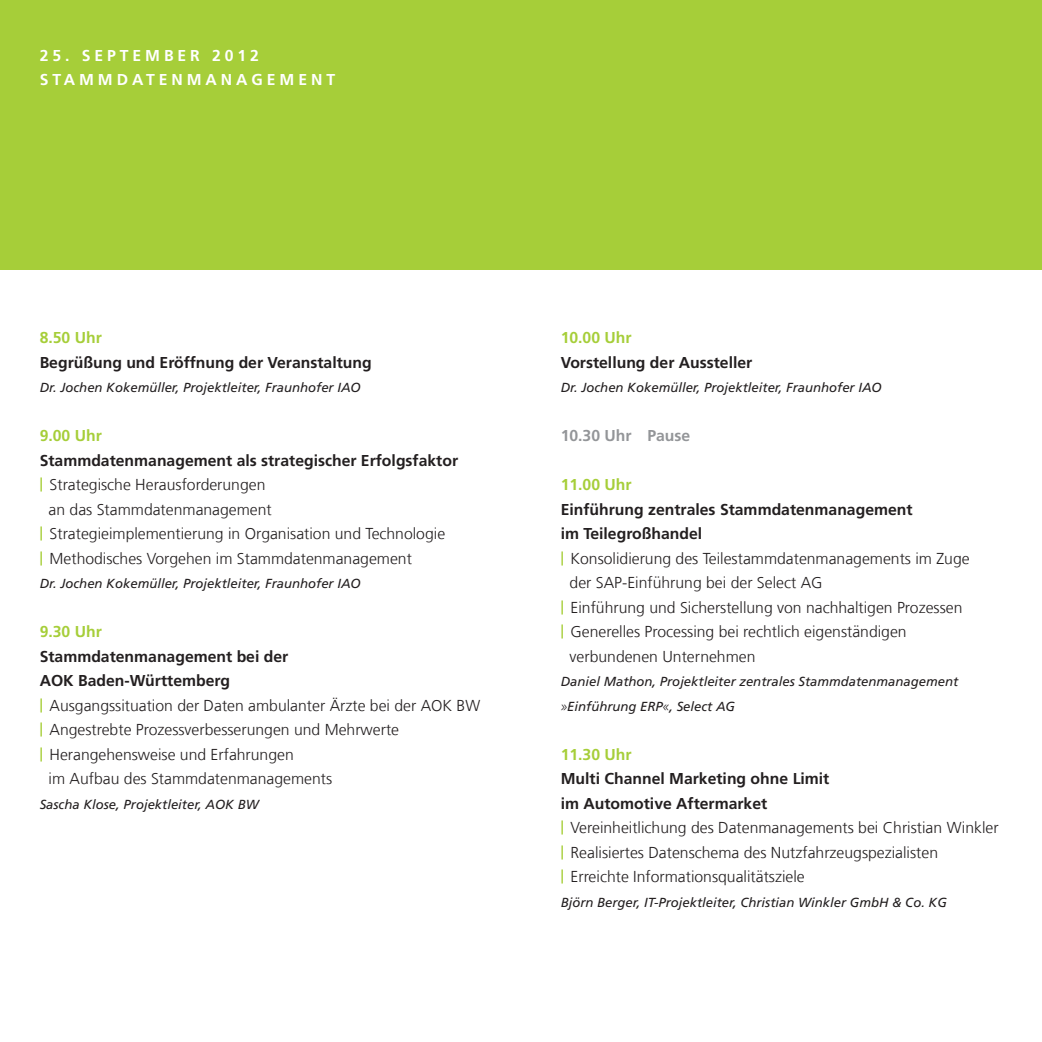
<style>
.page{position:relative;width:1042px;height:1042px;background:#fff}
.page>*{position:absolute;margin:0;border:0;box-sizing:border-box;transform-origin:0 0}
.t1{font:300 15.75px/24.5px "Frutiger LT Com";color:#231f20}
.t2{font:700 15.75px "Frutiger LT Com";color:#231f20}
.t3{font:700 15.75px "Frutiger LT Com";color:#a6ce39}
.t4{font:700 15.75px/24.5px "Frutiger LT Com";letter-spacing:.25em;color:#fff}
.t5{font:700 15.75px "Frutiger LT Com";color:#939598}
.t6{font:italic 13.12px/24.5px "Frutiger LT Com";color:#231f20}
.s1{font-weight:700;font-size:14px;color:#a6ce39}
.s2{font-weight:300}
.s3{font-weight:700}
</style>
<div class="page">
<div style="left:0;top:0;width:1042px;height:270px;background:#a6ce39"></div>
<p class="t4" style="left:40px;top:43px;width:294px">25. Sept ember 2012<br>STammdat enmanagement</p>
<p class="t3" style="left:40px;top:328px;width:64px">8.50 Uhr</p>
<p class="t2" style="left:40px;top:353px;width:333px">Begrüßung und Eröffnung der Veranstaltung</p>
<p class="t6" style="left:40px;top:375px;width:322px">Dr. Jochen Kokemüller, Projektleiter, Fraunhofer IAO</p>
<p class="t3" style="left:40px;top:426px;width:64px">9.00 Uhr</p>
<p class="t2" style="left:40px;top:451px;width:420px">Stammdatenmanagement als strategischer Erfolgsfaktor</p>
<p class="t1" style="left:40px;top:473px;width:227px"><span class="s1">|</span> Strategische Herausforderungen</p>
<p class="t1" style="left:49px;top:497px;width:225px">an das Stammdatenmanagement</p>
<p class="t1" style="left:40px;top:522px;width:407px"><span class="s1">|</span> Strategieimplementierung in Organisation und Technologie</p>
<p class="t1" style="left:40px;top:546px;width:374px"><span class="s1">|</span> Methodisches Vorgehen im Stammdatenmanagement</p>
<p class="t6" style="left:40px;top:571px;width:322px">Dr. Jochen Kokemüller, Projektleiter, Fraunhofer IAO</p>
<p class="t3" style="left:40px;top:622px;width:64px">9.30 Uhr</p>
<p class="t2" style="left:40px;top:647px;width:250px">Stammdatenmanagement bei der</p>
<p class="t2" style="left:40px;top:671px;width:192px">AO K Baden-Württemberg</p>
<p class="t1" style="left:40px;top:693px;width:442px"><span class="s1">|</span> Ausgangssituation der Daten ambulanter Ärzte bei der AOK BW</p>
<p class="t1" style="left:40px;top:718px;width:361px"><span class="s1">|</span> Angestrebte Prozessverbesserungen und Mehrwerte</p>
<p class="t1" style="left:40px;top:742px;width:256px"><span class="s1">|</span> Herangehensweise und Erfahrungen</p>
<p class="t1" style="left:49px;top:767px;width:285px">im Aufbau des Stammdatenmanagements</p>
<p class="t6" style="left:40px;top:792px;width:221px">Sascha Klose, Projektleiter, AOK BW</p>
<p class="t3" style="left:561px;top:328px;width:72px">10.00 Uhr</p>
<p class="t2" style="left:561px;top:353px;width:193px">Vorstellung der Aussteller</p>
<p class="t6" style="left:561px;top:375px;width:322px">Dr. Jochen Kokemüller, Projektleiter, Fraunhofer IAO</p>
<p class="t5" style="left:561px;top:426px;width:131px">10.30 Uhr Pause</p>
<p class="t3" style="left:561px;top:475px;width:72px">11.00 Uhr</p>
<p class="t2" style="left:561px;top:500px;width:353px">Einführung zentrales Stammdatenmanagement</p>
<p class="t2" style="left:561px;top:524px;width:143px">im Teilegroßhandel</p>
<p class="t1" style="left:561px;top:546px;width:410px"><span class="s1">|</span> Konsolidierung des Teilestammdatenmanagements im Zuge</p>
<p class="t1" style="left:569px;top:571px;width:254px">der SAP-Einführung bei der Select AG</p>
<p class="t1" style="left:561px;top:595px;width:403px"><span class="s1">|</span> Einführung und Sicherstellung von nachhaltigen Prozessen</p>
<p class="t1" style="left:561px;top:620px;width:347px"><span class="s1">|</span> Generelles Processing bei rechtlich eigenständigen</p>
<p class="t1" style="left:569px;top:644px;width:187px">verbundenen Unternehmen</p>
<p class="t6" style="left:561px;top:669px;width:399px">Daniel Mathon, Projektleiter zentrales Stammdatenmanagement <span class="s2">»</span>Einführung ERP<span class="s2">«</span>, Select AG</p>
<p class="t3" style="left:561px;top:745px;width:72px">11.30 Uhr</p>
<p class="t1" style="left:561px;top:767px;width:439px"><span class="s3">M ulti Channel Marketing ohne Limit<br>im Automotive Aftermarket<br></span><span class="s1">|</span> Vereinheitlichung des Datenmanagements bei Christian Winkler <span class="s1">|</span> Realisiertes Datenschema des Nutzfahrzeugspezialisten<br><span class="s1">|</span> Erreichte Informationsqualitätsziele</p>
<p class="t6" style="left:561px;top:890px;width:388px">Björn Berger, IT-Projektleiter, Christian Winkler GmbH &amp; Co. KG</p>
</div>
